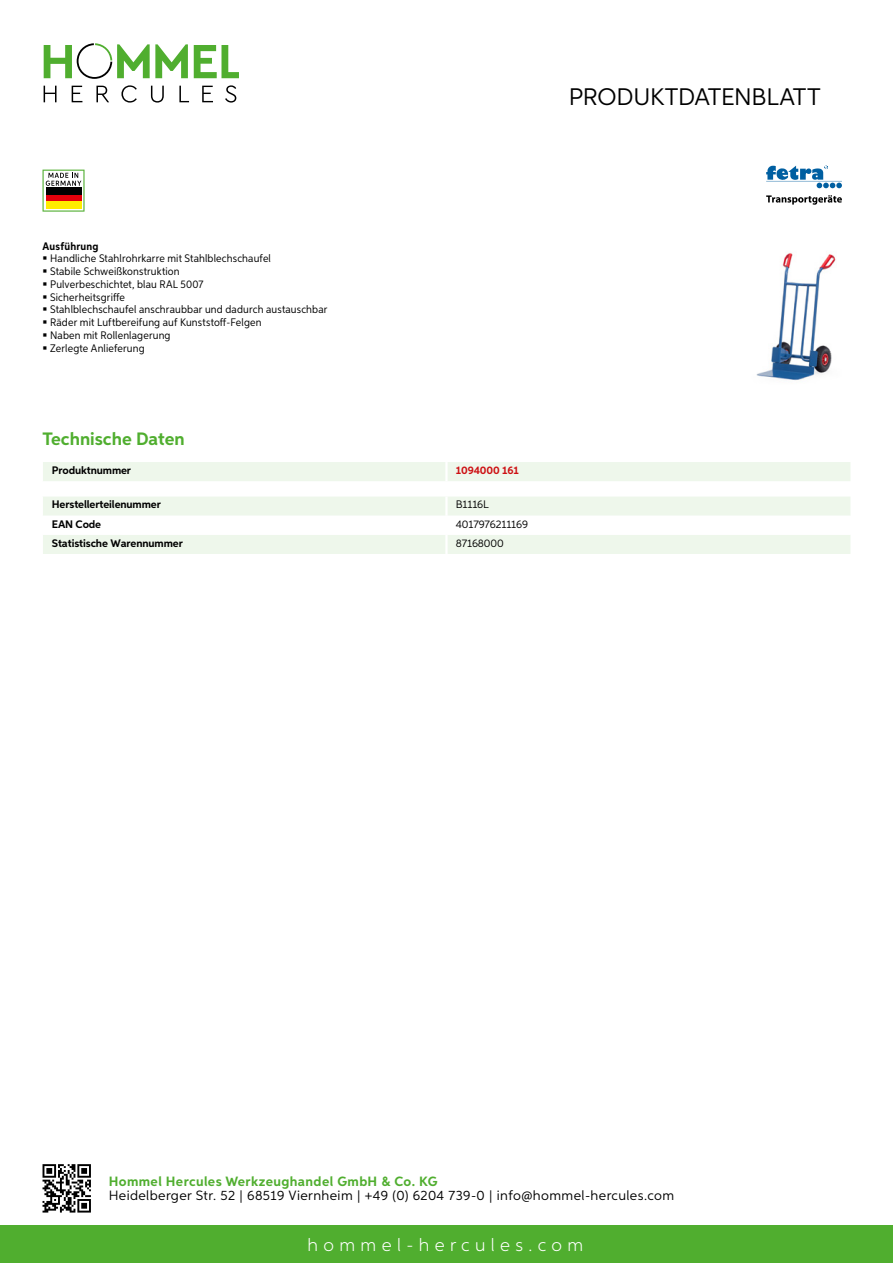
<style>
.page{position:relative;width:893px;height:1263px;background:#fff}
.page>*{position:absolute;margin:0;border:0;box-sizing:border-box;transform-origin:0 0}
.t1{font:24px "Aspira";letter-spacing:-.01em;color:#000}
.t2{font:300 18px "Aspira";letter-spacing:.3em;color:#fff}
.t3{font:700 18px "Aspira";color:#50ae2f}
.t4{font:13.5px "Aspira";letter-spacing:.03em;color:#000}
.t5{font:700 13.5px "Aspira";letter-spacing:.03em;color:#50ae2f}
.t6{font:10.95px/12.8px "Aspira Nar";letter-spacing:.015em;color:#000}
.t7{font:700 10.95px "Aspira";letter-spacing:-.01em;color:#000}
.t8{font:10.95px "Aspira";letter-spacing:-.01em;color:#000}
.t9{font:700 10.95px "Aspira";letter-spacing:-.01em;color:#cd1013}
.t10{font:700 10.95px "Aspira Nar";letter-spacing:.02em;color:#000}
</style>
<div class="page">
<div style="left:0;top:1226px;width:893px;height:37px;background:#50ae2f"></div>
<svg style="left:43px;top:1164px;width:48px;height:48px"></svg>
<svg style="left:194px;top:45px;width:45px;height:33px"></svg>
<svg style="left:44px;top:43px;width:144px;height:36px"></svg>
<svg style="left:44px;top:86px;width:13px;height:16px"></svg>
<svg style="left:72px;top:86px;width:10px;height:16px"></svg>
<svg style="left:96px;top:86px;width:13px;height:16px"></svg>
<svg style="left:121px;top:85px;width:16px;height:18px"></svg>
<svg style="left:151px;top:86px;width:13px;height:17px"></svg>
<svg style="left:179px;top:86px;width:10px;height:16px"></svg>
<svg style="left:202px;top:86px;width:11px;height:16px"></svg>
<svg style="left:225px;top:85px;width:11px;height:18px"></svg>
<div style="left:43px;top:462px;width:807px;height:19px;background:#eef7eb"></div>
<hr style="left:445px;top:462px;width:3px;height:19px;background:#fff">
<svg style="left:43px;top:497px;width:807px;height:57px"></svg>
<hr style="left:445px;top:535px;width:3px;height:19px;background:#fff">
<svg style="left:43px;top:170px;width:42px;height:42px"></svg>
<div style="left:46px;top:194px;width:35px;height:7px;background:#e3000b"></div>
<div style="left:46px;top:188px;width:35px;height:7px;background:#000"></div>
<div style="left:46px;top:201px;width:35px;height:7px;background:#ffed00"></div>
<img style="left:756px;top:253px;width:80px;height:128px">
<svg style="left:766px;top:166px;width:76px;height:22px"></svg>
<svg style="left:766px;top:195px;width:76px;height:10px"></svg>
<h1 class="t1" style="left:569px;top:82px;width:253px">Produktdatenblatt</h1>
<p class="t10" style="left:43px;top:239px;width:58px">Ausführung</p>
<p class="t6" style="left:50px;top:252px;width:279px">Handliche Stahlrohrkarre mit Stahlblechschaufel<br>Stabile Schweißkonstruktion<br>Pulverbeschichtet, blau RAL 5007<br>Sicherheitsgriffe<br>Stahlblechschaufel anschraubbar und dadurch austauschbar Räder mit Luftbereifung auf Kunststoff-Felgen<br>Naben mit Rollenlagerung<br>Zerlegte Anlieferung</p>
<h2 class="t3" style="left:43px;top:428px;width:144px">Technische Daten</h2>
<p class="t7" style="left:52px;top:463px;width:81px">Produktnummer</p>
<p class="t9" style="left:456px;top:463px;width:64px">1094000 161</p>
<p class="t7" style="left:52px;top:498px;width:111px">Herstellerteilenummer</p>
<p class="t8" style="left:456px;top:498px;width:33px">B1116L</p>
<p class="t7" style="left:52px;top:517px;width:51px">EAN Code</p>
<p class="t8" style="left:456px;top:517px;width:74px">4017976211169</p>
<p class="t7" style="left:52px;top:536px;width:132px">Statistische Warennummer</p>
<p class="t8" style="left:456px;top:536px;width:49px">87168000</p>
<p class="t5" style="left:109px;top:1172px;width:330px">Hommel Hercules Werkzeughandel GmbH &amp; Co. KG</p>
<p class="t4" style="left:109px;top:1187px;width:567px">Heidelberger Str. 52 | 68519 Viernheim | +49 (0) 6204 739-0 | info@hommel-hercules.com</p>
<h2 class="t2" style="left:307px;top:1234px;width:277px">hommel-hercules.com</h2>
</div>
